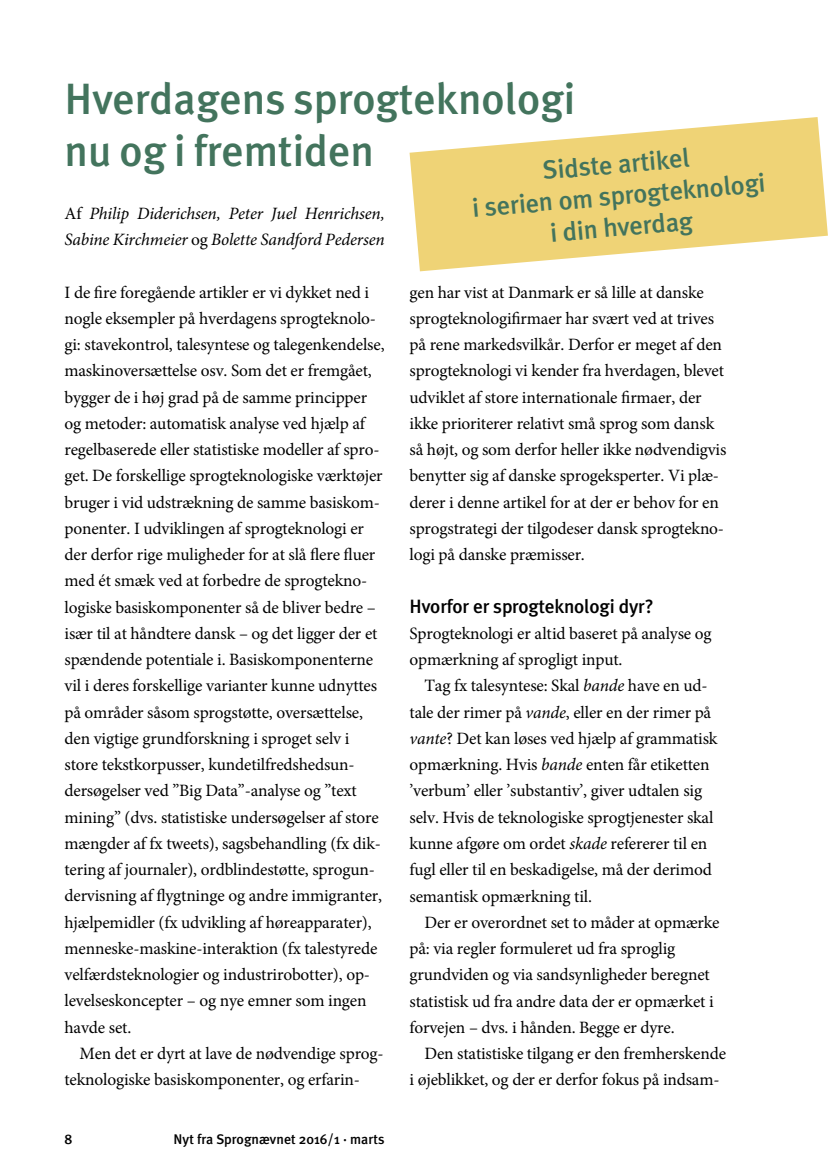
<style>
.page{position:relative;width:834px;height:1176px;background:#fff}
.page>*{position:absolute;margin:0;border:0;box-sizing:border-box;transform-origin:0 0}
.t1{font:500 43.75px/52.5px "Meta Plus";color:#43745d}
.t2{font:500 26.25px/31.5px "Meta Plus";color:#43745d;text-align:center}
.t3{font:500 19.25px "Meta Plus";letter-spacing:-.01em;color:#000}
.t4{font:17.32px/26.2px "Minion Pro";letter-spacing:-.01em;color:#000}
.t5{font:italic 17.32px/26.2px "Minion Pro";letter-spacing:-.01em;color:#000}
.t6{font:500 14px "Meta Plus";color:#000}
.s1{font-style:normal}
.s2{font-style:italic}
</style>
<div class="page">
<svg style="left:409px;top:117px;width:418px;height:154px;fill:#efd376"></svg>
<h1 class="t1" style="left:64px;top:72px;width:512px">Hverdagens sprogteknologi nu og i fremtiden</h1>
<h2 class="t2" style="left:468px;top:161px;width:295px;rotate:-5deg">Sidste artikel<br>i serien om sprogteknologi i din hverdag</h2>
<p class="t5" style="left:64px;top:200px;width:321px"><span class="s1">Af</span> Philip Diderichsen, Peter Juel Henrichsen,<br>Sabine Kirchmeier <span class="s1">og</span> Bolette Sandford Pedersen</p>
<p class="t4" style="left:64px;top:279px;width:321px">I de fire foregående artikler er vi dykket ned i nogle eksempler på hverdagens sprogteknolo&shy;gi: stavekontrol, talesyntese og talegenkendelse, maskinoversættelse osv. Som det er fremgået, bygger de i høj grad på de samme principper og metoder: automatisk analyse ved hjælp af regelbaserede eller statistiske modeller af spro&shy;get. De forskellige sprogteknologiske værktøjer bruger i vid udstrækning de samme basiskom&shy;ponenter. I udviklingen af sprogteknologi er der derfor rige muligheder for at slå flere fluer med ét smæk ved at forbedre de sprogtekno&shy;logiske basiskomponenter så de bliver bedre – især til at håndtere dansk – og det ligger der et spændende potentiale i. Basiskomponenterne vil i deres forskellige varianter kunne udnyttes på områder såsom sprogstøtte, oversættelse, den vigtige grundforskning i sproget selv i store tekstkorpusser, kundetilfredshedsun&shy;dersøgelser ved ”Big Data”-analyse og ”text mining” (dvs. statistiske undersøgelser af store mængder af fx tweets), sagsbehandling (fx dik&shy;tering af journaler), ordblindestøtte, sprogun&shy;dervisning af flygtninge og andre immigranter, hjælpemidler (fx udvikling af høreapparater), menneske-maskine-interaktion (fx talestyrede velfærdsteknologier og industrirobotter), op&shy;levelseskoncepter – og nye emner som ingen havde set.</p>
<p class="t4" style="left:64px;top:1040px;width:320px;text-indent:15px">Men det er dyrt at lave de nødvendige sprog&shy;teknologiske basiskomponenter, og erfarin-</p>
<p class="t4" style="left:409px;top:279px;width:318px">gen har vist at Danmark er så lille at danske sprogteknologifirmaer har svært ved at trives på rene markedsvilkår. Derfor er meget af den sprogteknologi vi kender fra hverdagen, blevet udviklet af store internationale firmaer, der ikke prioriterer relativt små sprog som dansk så højt, og som derfor heller ikke nødvendigvis benytter sig af danske sprogeksperter. Vi plæ&shy;derer i denne artikel for at der er behov for en sprogstrategi der tilgodeser dansk sprogtekno&shy;logi på danske præmisser.</p>
<p class="t3" style="left:409px;top:595px;width:245px">Hvorfor er sprogteknologi dyr?</p>
<p class="t4" style="left:409px;top:620px;width:303px">Sprogteknologi er altid baseret på analyse og opmærkning af sprogligt input.</p>
<p class="t4" style="left:409px;top:673px;width:309px;text-indent:15px">Tag fx talesyntese: Skal <span class="s2">bande</span> have en ud&shy;tale der rimer på <span class="s2">vande</span>, eller en der rimer på <span class="s2">vante</span>? Det kan løses ved hjælp af grammatisk opmærkning. Hvis <span class="s2">bande</span> enten får etiketten ’verbum’ eller ’substantiv’, giver udtalen sig selv. Hvis de teknologiske sprogtjenester skal kunne afgøre om ordet <span class="s2">skade</span> refererer til en fugl eller til en beskadigelse, må der derimod semantisk opmærkning til.</p>
<p class="t4" style="left:409px;top:909px;width:311px;text-indent:15px">Der er overordnet set to måder at opmærke på: via regler formuleret ud fra sproglig grundviden og via sandsynligheder beregnet statistisk ud fra andre data der er opmærket i forvejen – dvs. i hånden. Begge er dyre.</p>
<p class="t4" style="left:409px;top:1040px;width:318px;text-indent:15px">Den statistiske tilgang er den fremherskende i øjeblikket, og der er derfor fokus på indsam-</p>
<p class="t6" style="left:64px;top:1131px;width:10px">8</p>
<p class="t6" style="left:173px;top:1131px;width:213px">Nyt fra Sprognævnet 2016/1 · marts</p>
</div>
